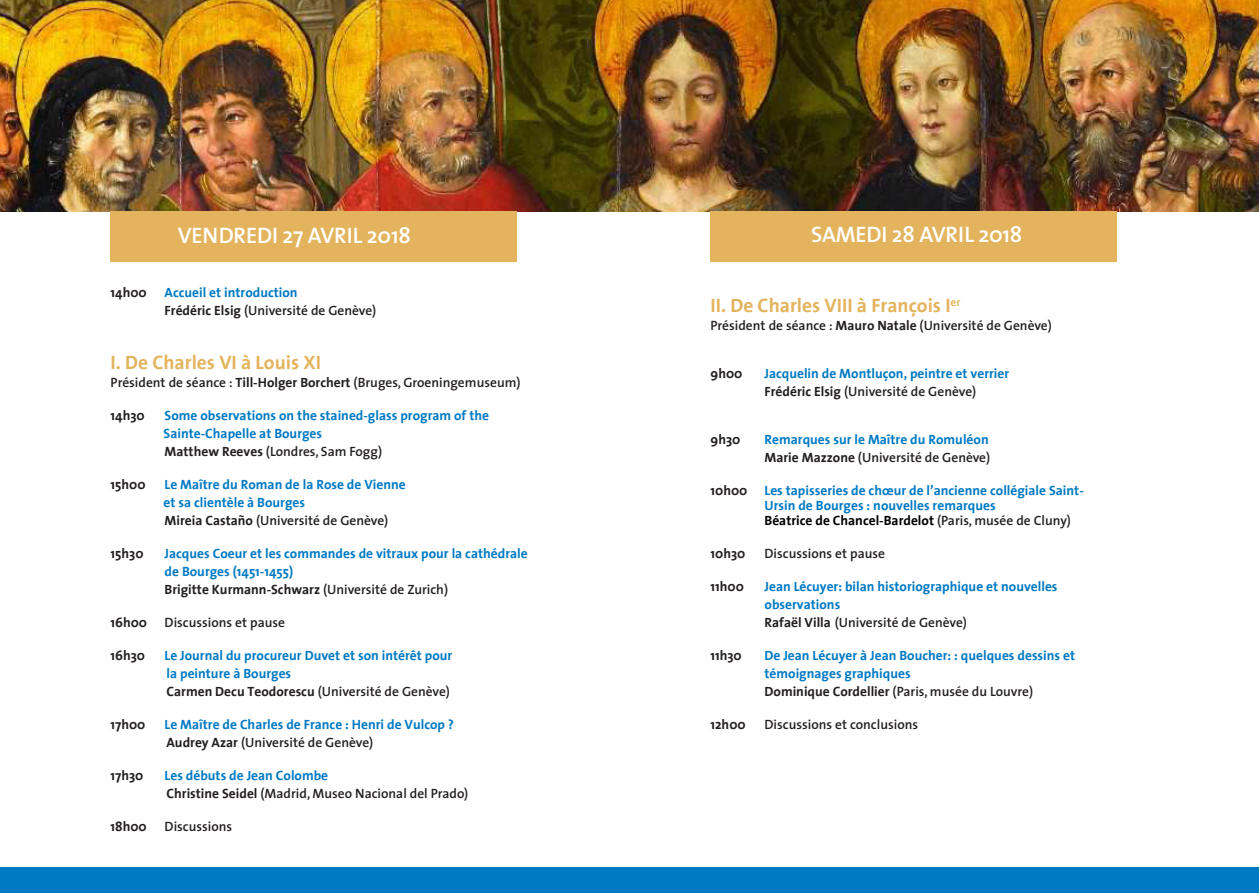
<style>
.page{position:relative;width:1259px;height:893px;background:#fff}
.page>*{position:absolute;margin:0;border:0;box-sizing:border-box;transform-origin:0 0}
.t1{font:600 22.5px "The Sans";letter-spacing:-.01em;color:#fff}
.t2{font:700 19.5px "The Sans";color:#e3b45d}
.t3{font:700 13.5px "The Sans";color:#017ac3}
.t4{font:600 13.5px "The Sans";color:#231f20}
.t5{font:700 13.5px "The Sans";color:#231f20}
.t6{font:700 13.5px "The Sans";color:#000}
.t7{font:700 11.4px "The Sans";color:#e3b45d}
.s1{font-weight:700}
.s2{font-weight:600}
.s3{font-size:19.5px}
.s4{font-weight:600;color:#231f20}
</style>
<div class="page">
<div style="left:0;top:867px;width:1259px;height:26px;background:#017ac3"></div>
<img style="left:0;top:0;width:1259px;height:211px">
<div style="left:111px;top:211px;width:406px;height:50px;background:#e3b45d"></div>
<div style="left:710px;top:211px;width:406px;height:50px;background:#e3b45d"></div>
<p class="t5" style="left:111px;top:281px;width:38px">14h00</p>
<p class="t1" style="left:178px;top:217px;width:234px">VENDREDI 27 AVRIL 2018</p>
<p class="t3" style="left:165px;top:281px;width:135px">Accueil et introduction</p>
<p class="t4" style="left:165px;top:299px;width:213px"><span class="s1">Frédéric Elsig</span> (Université de Genève(</p>
<p class="t2" style="left:111px;top:346px;width:212px">.I De Charles VI à Louis XI</p>
<p class="t4" style="left:111px;top:371px;width:411px">Président de séance : <span class="s1">Till-Holger Borchert</span> (Bruges, Groeningemuseum(</p>
<p class="t3" style="left:165px;top:404px;width:326px">Some observations on the stained-glass program of the</p>
<p class="t5" style="left:111px;top:404px;width:36px">14h30</p>
<p class="t5" style="left:111px;top:473px;width:37px">15h00</p>
<p class="t5" style="left:111px;top:542px;width:34px">15h30</p>
<p class="t5" style="left:111px;top:611px;width:38px">16h00</p>
<p class="t5" style="left:111px;top:644px;width:36px">16h30</p>
<p class="t5" style="left:111px;top:713px;width:36px">17h00</p>
<p class="t5" style="left:111px;top:764px;width:34px">17h30</p>
<p class="t5" style="left:111px;top:815px;width:38px">18h00</p>
<p class="t3" style="left:164px;top:422px;width:160px">Sainte-Chapelle at Bourges</p>
<p class="t4" style="left:165px;top:440px;width:219px"><span class="s1">Matthew Reeves</span> (Londres, Sam Fogg(</p>
<p class="t3" style="left:165px;top:473px;width:243px">Le Maître du Roman de la Rose de Vienne</p>
<p class="t3" style="left:164px;top:491px;width:143px">et sa clientèle à Bourges</p>
<p class="t4" style="left:165px;top:509px;width:225px"><span class="s1">Mireia Castaño</span> (Université de Genève(</p>
<p class="t3" style="left:165px;top:542px;width:365px">Jacques Coeur et les commandes de vitraux pour la cathédrale</p>
<p class="t3" style="left:165px;top:560px;width:130px">de Bourges )1451-1455(</p>
<p class="t5" style="left:165px;top:578px;width:285px">Brigitte Kurmann-Schwarz <span class="s2">(Université de Zurich(</span></p>
<p class="t4" style="left:165px;top:611px;width:122px">Discussions et pause</p>
<p class="t3" style="left:165px;top:644px;width:289px">Le Journal du procureur Duvet et son intérêt pour</p>
<p class="t3" style="left:166px;top:662px;width:126px">la peinture à Bourges</p>
<p class="t5" style="left:166px;top:680px;width:285px">Carmen Decu Teodorescu <span class="s2">(Université de Genève(</span></p>
<p class="t3" style="left:165px;top:713px;width:291px">Le Maître de Charles de France : Henri de Vulcop ?</p>
<p class="t4" style="left:166px;top:731px;width:208px"><span class="s1">Audrey Azar</span> (Université de Genève(</p>
<p class="t3" style="left:165px;top:764px;width:165px">Les débuts de Jean Colombe</p>
<p class="t4" style="left:166px;top:782px;width:303px"><span class="s1">Christine Seidel</span> (Madrid, Museo Nacional del Prado(</p>
<p class="t4" style="left:165px;top:815px;width:69px">Discussions</p>
<p class="t1" style="left:811px;top:216px;width:213px">SAMEDI 28 AVRIL 2018</p>
<p class="t2" style="left:710px;top:289px;width:232px">.I I De Charles VIII à François</p>
<p class="t4" style="left:710px;top:314px;width:343px">Président de séance : <span class="s1">Mauro Natale</span> (Université de Genève(</p>
<p class="t3" style="left:764px;top:362px;width:246px">Jacquelin de Montluçon, peintre et verrier</p>
<p class="t7" style="left:945px;top:292px;width:17px"><span class="s3">I</span>er</p>
<p class="t5" style="left:710px;top:362px;width:33px">h9 00</p>
<p class="t5" style="left:710px;top:428px;width:31px">h9 30</p>
<p class="t5" style="left:710px;top:479px;width:38px">10h00</p>
<p class="t5" style="left:710px;top:542px;width:36px">10h30</p>
<p class="t5" style="left:710px;top:575px;width:35px">11h00</p>
<p class="t5" style="left:710px;top:644px;width:33px">11h30</p>
<p class="t5" style="left:710px;top:713px;width:37px">12h00</p>
<p class="t4" style="left:764px;top:380px;width:213px"><span class="s1">Frédéric Elsig</span> (Université de Genève(</p>
<p class="t3" style="left:764px;top:428px;width:226px">Remarques sur le Maître du Romuléon</p>
<p class="t4" style="left:764px;top:446px;width:227px"><span class="s1">Marie Mazzone</span> (Université de Genève(</p>
<p class="t3" style="left:764px;top:494px;width:233px">Ursin de Bourges : nouvelles remarques</p>
<p class="t3" style="left:764px;top:479px;width:321px">Les tapisseries de chœur de ’l ancienne collégiale Saint-</p>
<p class="t6" style="left:764px;top:509px;width:308px">Béatrice de Chancel-Bardelot <span class="s4">(Paris, musée de Cluny(</span></p>
<p class="t4" style="left:764px;top:542px;width:122px">Discussions et pause</p>
<p class="t3" style="left:764px;top:575px;width:294px">Jean Lécuyer: bilan historiographique et nouvelles</p>
<p class="t3" style="left:764px;top:593px;width:77px">observations</p>
<p class="t4" style="left:764px;top:611px;width:204px"><span class="s1">Rafaël Villa</span> (Université de Genève(</p>
<p class="t3" style="left:764px;top:644px;width:312px">De Jean Lécuyer à Jean Boucher :: quelques dessins et</p>
<p class="t3" style="left:764px;top:662px;width:148px">témoignages graphiques</p>
<p class="t4" style="left:764px;top:680px;width:270px"><span class="s1">Dominique Cordellier</span> (Paris, musée du Louvre(</p>
<p class="t4" style="left:764px;top:713px;width:155px">Discussions et conclusions</p>
</div>
